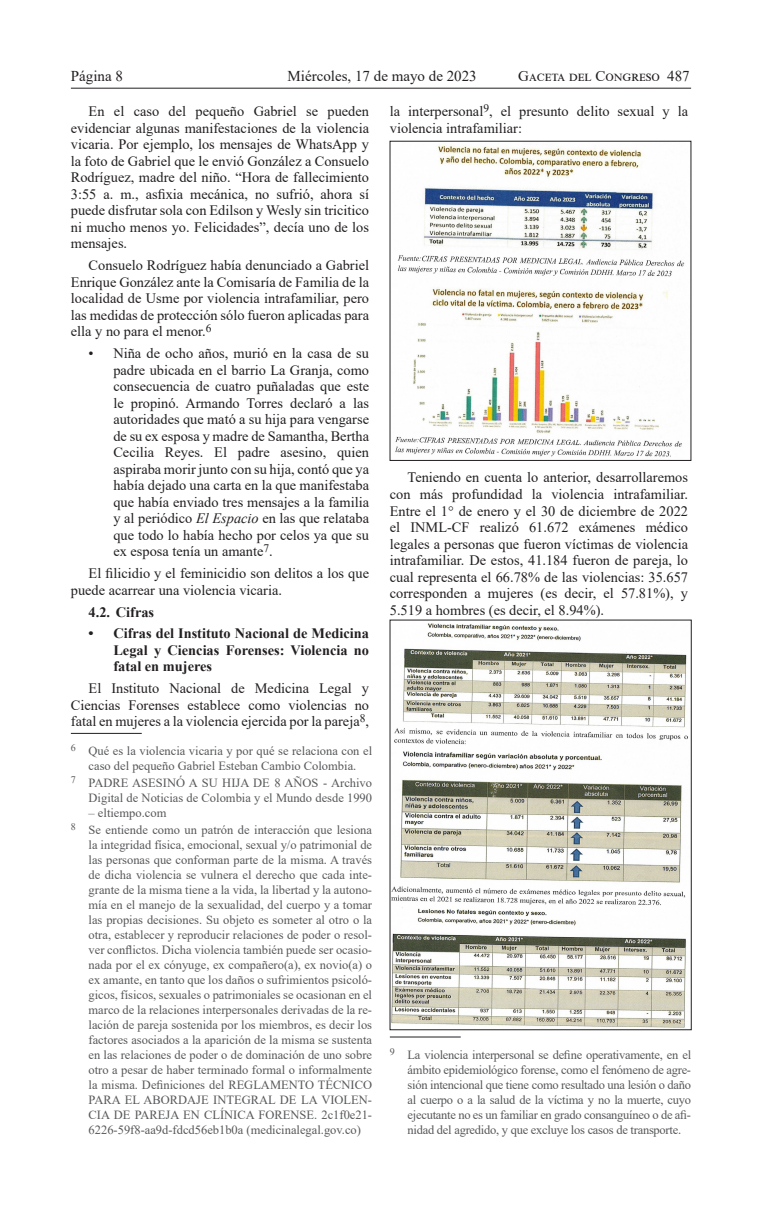
<style>
.page{position:relative;width:762px;height:1205px;background:#fff}
.page>*{position:absolute;margin:0;border:0;box-sizing:border-box;transform-origin:0 0}
.t1{font:15px "Times New Roman";color:#231f20}
.Párrafos{font:14.38px/16.5px "Times New Roman";color:#231f20;text-align:justify}
.Párrafos_-_TABULADO{font:14.38px/16.5px "Times New Roman";color:#231f20;text-align:justify}
.Párrafos_-_TABULADO-2{font:700 14.38px/16.5px "Times New Roman";color:#231f20;text-align:justify}
.Párrafos-2{font:700 14.38px "Times New Roman";color:#231f20}
.Pies_de_páginas{font:12.5px/15px "Times New Roman";color:#57585a;text-align:justify}
.s1{font-style:italic}
</style>
<div class="page">
<hr style="left:71px;top:88px;width:620px;height:1px;background:#231f20">
<hr style="left:71px;top:733px;width:71px;height:1px;background:#231f20">
<img style="left:395px;top:144px;width:290px;height:313px">
<img style="left:392px;top:623px;width:296px;height:405px">
<hr style="left:390px;top:1036px;width:71px;height:1px;background:#231f20">
<p class="t1" style="left:71px;top:65px;width:54px">Página 8</p>
<p class="t1" style="left:288px;top:65px;width:191px">Miércoles, 17 de mayo de 2023</p>
<p class="t1" style="left:518px;top:65px;width:173px">Gaceta del Congreso 487</p>
<p class="Párrafos" style="left:71px;top:103px;width:300px;text-indent:18px">En el caso del pequeño Gabriel se pueden evidenciar algunas manifestaciones de la violencia vicaria. Por ejemplo, los mensajes de WhatsApp y la foto de Gabriel que le envió González a Consuelo Rodríguez, madre del niño. “Hora de fallecimiento 3:55 a. m., asfixia mecánica, no sufrió, ahora sí puede disfrutar sola con Edilson y Wesly sin tricitico ni mucho menos yo. Felicidades”, decía uno de los mensajes.</p>
<p class="Párrafos" style="left:71px;top:257px;width:300px;text-indent:18px">Consuelo Rodríguez había denunciado a Gabriel Enrique González ante la Comisaría de Familia de la localidad de Usme por violencia intrafamiliar, pero las medidas de protección sólo fueron aplicadas para ella y no para el menor.<sup>6</sup></p>
<p class="Párrafos_-_TABULADO" style="left:113px;top:345px;width:257px;text-indent:-25px">• Niña de ocho años, murió en la casa de su padre ubicada en el barrio La Granja, como consecuencia de cuatro puñaladas que este le propinó. Armando Torres declaró a las autoridades que mató a su hija para vengarse de su ex esposa y madre de Samantha, Bertha Cecilia Reyes. El padre asesino, quien aspiraba morir junto con su hija, contó que ya había dejado una carta en la que manifestaba que había enviado tres mensajes a la familia y al periódico <span class="s1">El Espacio</span> en las que relataba que todo lo había hecho por celos ya que su ex esposa tenía un amante<sup>7</sup>.</p>
<p class="Párrafos" style="left:71px;top:565px;width:300px;text-indent:18px">El filicidio y el feminicidio son delitos a los que puede acarrear una violencia vicaria.</p>
<p class="Párrafos-2" style="left:89px;top:601px;width:67px">4.2. Cifras</p>
<p class="Párrafos_-_TABULADO-2" style="left:113px;top:625px;width:257px;text-indent:-25px">• Cifras del Instituto Nacional de Medicina Legal y Ciencias Forenses: Violencia no fatal en mujeres</p>
<p class="Párrafos" style="left:71px;top:680px;width:300px;text-indent:18px">El Instituto Nacional de Medicina Legal y Ciencias Forenses establece como violencias no fatal en mujeres a la violencia ejercida por la pareja<sup>8</sup>,</p>
<p class="Pies_de_páginas" style="left:71px;top:743px;width:303px;text-align:center"><sup>6</sup> Qué es la violencia vicaria y por qué se relaciona con el caso del pequeño Gabriel Esteban Cambio Colombia.</p>
<p class="Pies_de_páginas" style="left:71px;top:775px;width:303px;text-align:right"><sup>7</sup> PADRE ASESINÓ A SU HIJA DE 8 AÑOS - Archivo<br>Digital de Noticias de Colombia y el Mundo desde 1990</p>
<p class="Pies_de_páginas" style="left:89px;top:805px;width:79px">– eltiempo.com</p>
<p class="Pies_de_páginas" style="left:89px;top:822px;width:285px;text-indent:-18px"><sup>8</sup> Se entiende como un patrón de interacción que lesiona la integridad física, emocional, sexual y/o patrimonial de las personas que conforman parte de la misma. A través de dicha violencia se vulnera el derecho que cada inte&shy;grante de la misma tiene a la vida, la libertad y la autono&shy;mía en el manejo de la sexualidad, del cuerpo y a tomar las propias decisiones. Su objeto es someter al otro o la otra, establecer y reproducir relaciones de poder o resol&shy;ver conflictos. Dicha violencia también puede ser ocasio&shy;nada por el ex cónyuge, ex compañero(a), ex novio(a) o ex amante, en tanto que los daños o sufrimientos psicoló&shy;gicos, físicos, sexuales o patrimoniales se ocasionan en el marco de la relaciones interpersonales derivadas de la re&shy;lación de pareja sostenida por los miembros, es decir los factores asociados a la aparición de la misma se sustenta en las relaciones de poder o de dominación de uno sobre otro a pesar de haber terminado formal o informalmente la misma. Definiciones del REGLAMENTO TÉCNICO PARA EL ABORDAJE INTEGRAL DE LA VIOLEN-CIA DE PAREJA EN CLÍNICA FORENSE. 2c1f0e21- 6226-59f8-aa9d-fdcd56eb1b0a (medicinalegal.gov.co)</p>
<p class="Párrafos" style="left:390px;top:103px;width:300px">la interpersonal<sup>9</sup>, el presunto delito sexual y la violencia intrafamiliar:</p>
<p class="Párrafos" style="left:390px;top:469px;width:300px;text-indent:18px">Teniendo en cuenta lo anterior, desarrollaremos con más profundidad la violencia intrafamiliar.<br>Entre el 1° de enero y el 30 de diciembre de 2022 el INML-CF realizó 61.672 exámenes médico legales a personas que fueron víctimas de violencia intrafamiliar. De estos, 41.184 fueron de pareja, lo cual representa el 66.78% de las violencias: 35.657 corresponden a mujeres (es decir, el 57.81%), y 5.519 a hombres (es decir, el 8.94%).</p>
<p class="Pies_de_páginas" style="left:407px;top:1047px;width:285px;text-indent:-18px"><sup>9</sup> La violencia interpersonal se define operativamente, en el ámbito epidemiológico forense, como el fenómeno de agre&shy;sión intencional que tiene como resultado una lesión o daño al cuerpo o a la salud de la víctima y no la muerte, cuyo ejecutante no es un familiar en grado consanguíneo o de afi&shy;nidad del agredido, y que excluye los casos de transporte.</p>
</div>
